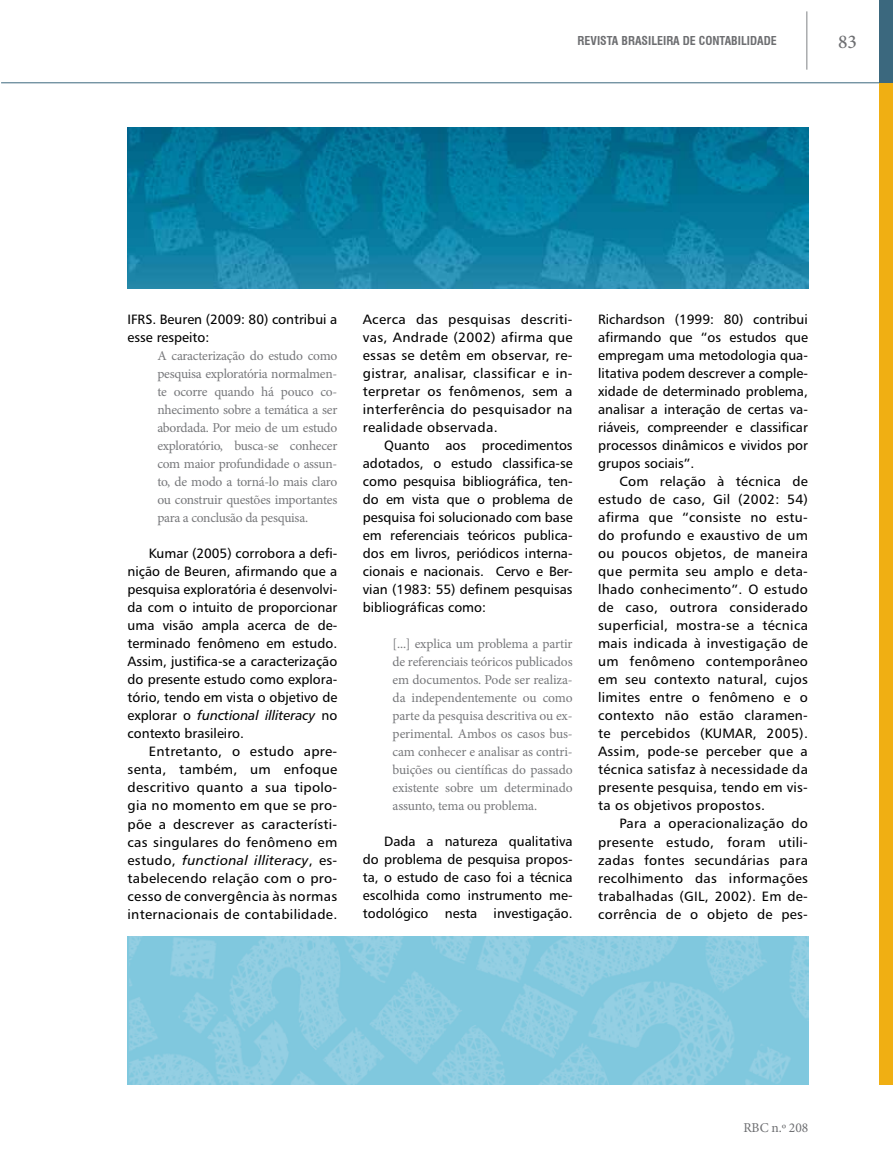
<style>
.page{position:relative;width:893px;height:1170px;background:#fff}
.page>*{position:absolute;margin:0;border:0;box-sizing:border-box;transform-origin:0 0}
.t1{font:500 19.5px "Minion Pro";color:#6d6e71}
.t2{font:13.5px/18px "Humanist 777 BT Roman B";letter-spacing:.02em;color:#000;text-align:justify}
.t3{font:13.5px/18px "Minion Pro";letter-spacing:-.015em;color:#77787b;text-align:justify}
.t4{font:13.5px/18px "Humanist 777 BT Roman B";color:#000}
.t5{font:13.5px "Humanist 777 BT Italic B";letter-spacing:.01em;color:#000}
.t6{font:13.5px "Minion Pro";letter-spacing:-.01em;color:#6d6e71}
.t7{font:700 condensed 12px "Swiss 721 BT";color:#6d6e71}
.s1{font-family:"Humanist 777 BT Roman B"}
</style>
<div class="page">
<hr style="left:1px;top:82px;width:892px;height:1px;background:#3b687e">
<div style="left:880px;top:82px;width:13px;height:1002px;background:#f0af13"></div>
<div style="left:880px;top:0;width:13px;height:82px;background:#3b687e"></div>
<hr style="left:806px;top:11px;width:1px;height:59px;background:#808285">
<img style="left:128px;top:936px;width:680px;height:148px">
<img style="left:128px;top:128px;width:680px;height:160px">
<p class="t7" style="left:578px;top:34px;width:201px">REVISTA BRASILEIRA DE CONTABILIDADE</p>
<h1 class="t1" style="left:838px;top:28px;width:20px">83</h1>
<p class="t4" style="left:128px;top:310px;width:211px">IFRS. Beuren (2009: 80) contribui a esse respeito:</p>
<p class="t3" style="left:157px;top:347px;width:182px">A caracterização do estudo como pesquisa exploratória normalmen&shy;te ocorre quando há pouco co&shy;nhecimento sobre a temática a ser abordada. Por meio de um estudo exploratório, busca-se conhecer com maior profundidade o assun&shy;to, de modo a torná-lo mais claro ou construir questões importantes para a conclusão da pesquisa.</p>
<p class="t2" style="left:128px;top:544px;width:211px;text-indent:21px">Kumar (2005) corrobora a defi&shy;nição de Beuren, afirmando que a pesquisa exploratória é desenvolvi&shy;da com o intuito de proporcionar uma visão ampla acerca de de&shy;terminado fenômeno em estudo.<br>Assim, justifica-se a caracterização do presente estudo como explora&shy;tório, tendo em vista o objetivo de</p>
<p class="t5" style="left:128px;top:707px;width:211px"><span class="s1">explorar o</span> functional illiteracy <span class="s1">no</span></p>
<p class="t4" style="left:128px;top:724px;width:118px">contexto brasileiro.</p>
<p class="t2" style="left:149px;top:742px;width:190px">Entretanto, o estudo apre-</p>
<p class="t2" style="left:128px;top:760px;width:211px">senta, também, um enfoque</p>
<p class="t2" style="left:128px;top:778px;width:211px">descritivo quanto a sua tipolo-</p>
<p class="t2" style="left:128px;top:796px;width:211px">gia no momento em que se pro-</p>
<p class="t2" style="left:128px;top:814px;width:211px">põe a descrever as característi-</p>
<p class="t2" style="left:128px;top:832px;width:211px">cas singulares do fenômeno em</p>
<p class="t5" style="left:128px;top:851px;width:211px"><span class="s1">estudo,</span> functional illiteracy<span class="s1">, es-</span></p>
<p class="t2" style="left:128px;top:868px;width:211px">tabelecendo relação com o pro&shy;cesso de convergência às normas internacionais de contabilidade.</p>
<p class="t2" style="left:363px;top:310px;width:211px">Acerca das pesquisas descriti&shy;vas, Andrade (2002) afirma que essas se detêm em observar, re&shy;gistrar, analisar, classificar e in&shy;terpretar os fenômenos, sem a interferência do pesquisador na realidade observada.</p>
<p class="t2" style="left:363px;top:436px;width:211px;text-indent:21px">Quanto aos procedimentos adotados, o estudo classifica-se como pesquisa bibliográfica, ten&shy;do em vista que o problema de pesquisa foi solucionado com base em referenciais teóricos publica&shy;dos em livros, periódicos interna&shy;cionais e nacionais. Cervo e Ber&shy;vian (1983: 55) definem pesquisas bibliográficas como:</p>
<p class="t3" style="left:393px;top:635px;width:182px">[...] explica um problema a partir de referenciais teóricos publicados em documentos. Pode ser realiza&shy;da independentemente ou como parte da pesquisa descritiva ou ex&shy;perimental. Ambos os casos bus&shy;cam conhecer e analisar as contri&shy;buições ou científicas do passado existente sobre um determinado assunto, tema ou problema.</p>
<p class="t2" style="left:363px;top:832px;width:211px;text-indent:21px">Dada a natureza qualitativa do problema de pesquisa propos&shy;ta, o estudo de caso foi a técnica escolhida como instrumento me&shy;todológico nesta investigação.</p>
<p class="t2" style="left:598px;top:310px;width:211px">Richardson (1999: 80) contribui afirmando que “os estudos que empregam uma metodologia qua&shy;litativa podem descrever a comple&shy;xidade de determinado problema, analisar a interação de certas va&shy;riáveis, compreender e classificar processos dinâmicos e vividos por grupos sociais”.</p>
<p class="t2" style="left:598px;top:472px;width:211px;text-indent:21px">Com relação à técnica de estudo de caso, Gil (2002: 54) afirma que “consiste no estu&shy;do profundo e exaustivo de um ou poucos objetos, de maneira que permita seu amplo e deta&shy;lhado conhecimento”. O estudo de caso, outrora considerado superficial, mostra-se a técnica mais indicada à investigação de um fenômeno contemporâneo em seu contexto natural, cujos limites entre o fenômeno e o contexto não estão claramen&shy;te percebidos (KUMAR, 2005).<br>Assim, pode-se perceber que a técnica satisfaz à necessidade da presente pesquisa, tendo em vis&shy;ta os objetivos propostos.</p>
<p class="t2" style="left:598px;top:814px;width:211px;text-indent:21px">Para a operacionalização do presente estudo, foram utili&shy;zadas fontes secundárias para recolhimento das informações trabalhadas (GIL, 2002). Em de&shy;corrência de o objeto de pes-</p>
<p class="t6" style="left:743px;top:1118px;width:66px">RBC n.º 208</p>
</div>
